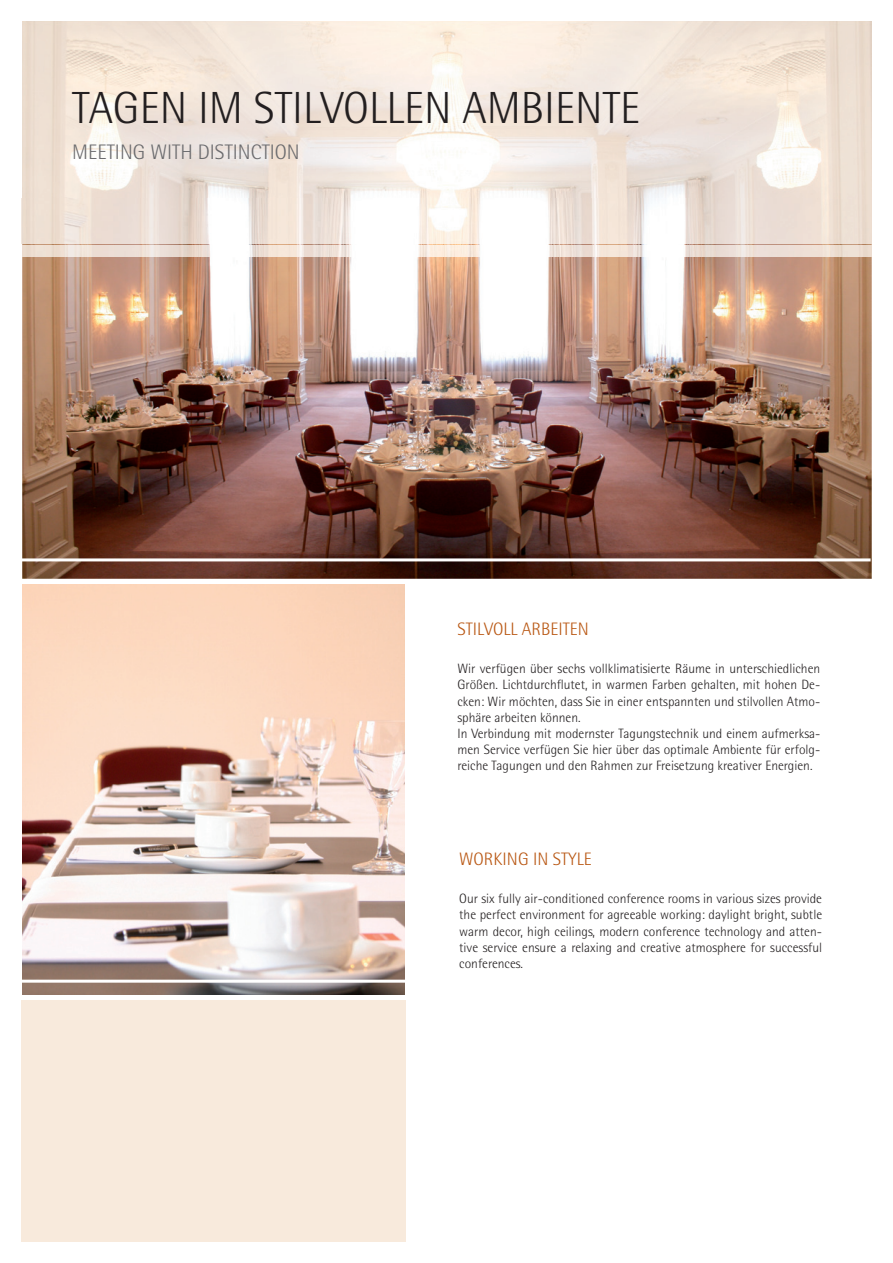
<style>
.page{position:relative;width:893px;height:1263px;background:#fff}
.page>*{position:absolute;margin:0;border:0;box-sizing:border-box;transform-origin:0 0}
.t1{font:300 45px "Rotis Semi Sans W1 G";color:#231f20}
.t2{font:300 21px "Rotis Semi Sans W1 G";color:#6b6b6e}
.t3{font:300 18px "Rotis Semi Sans W1 G";color:#b95814}
.t4{font:300 13.5px/16.2px "Rotis Semi Sans W1 G";color:#231f20}
</style>
<div class="page">
<div style="left:21px;top:1000px;width:384px;height:242px;background:#f8eadc"></div>
<img style="left:22px;top:243px;width:850px;height:336px">
<svg style="left:21px;top:21px;width:851px;height:222px;fill:#f2e6db"></svg>
<img style="left:22px;top:246px;width:850px;height:11px">
<hr style="left:20px;top:558px;width:851px;height:3px;background:#fff">
<img style="left:22px;top:584px;width:383px;height:410px">
<hr style="left:0;top:980px;width:418px;height:3px;background:#fff">
<h1 class="t1" style="left:72px;top:82px;width:570px">TAGEN IM STILVOLLEN AMBIENTE</h1>
<h2 class="t2" style="left:72px;top:139px;width:229px">MEETING WITH DISTINCTION</h2>
<h3 class="t3" style="left:457px;top:619px;width:133px">STILVOLL ARBEITEN</h3>
<p class="t4" style="left:457px;top:661px;width:364px">Wir verfügen über sechs vollklimatisierte Räume in unterschiedlichen Größen. Lichtdurchflutet, in warmen Farben gehalten, mit hohen De&shy;cken: Wir möchten, dass Sie in einer entspannten und stilvollen Atmo&shy;sphäre arbeiten können.<br>In Verbindung mit modernster Tagungstechnik und einem aufmerksa&shy;men Service verfügen Sie hier über das optimale Ambiente für erfolg&shy;reiche Tagungen und den Rahmen zur Freisetzung kreativer Energien.</p>
<h3 class="t3" style="left:459px;top:849px;width:134px">WORKING IN STYLE</h3>
<p class="t4" style="left:459px;top:891px;width:364px;text-align:justify">Our six fully air-conditioned conference rooms in various sizes provide the perfect environment for agreeable working: daylight bright, subtle warm decor, high ceilings, modern conference technology and atten&shy;tive service ensure a relaxing and creative atmosphere for successful conferences.</p>
</div>
